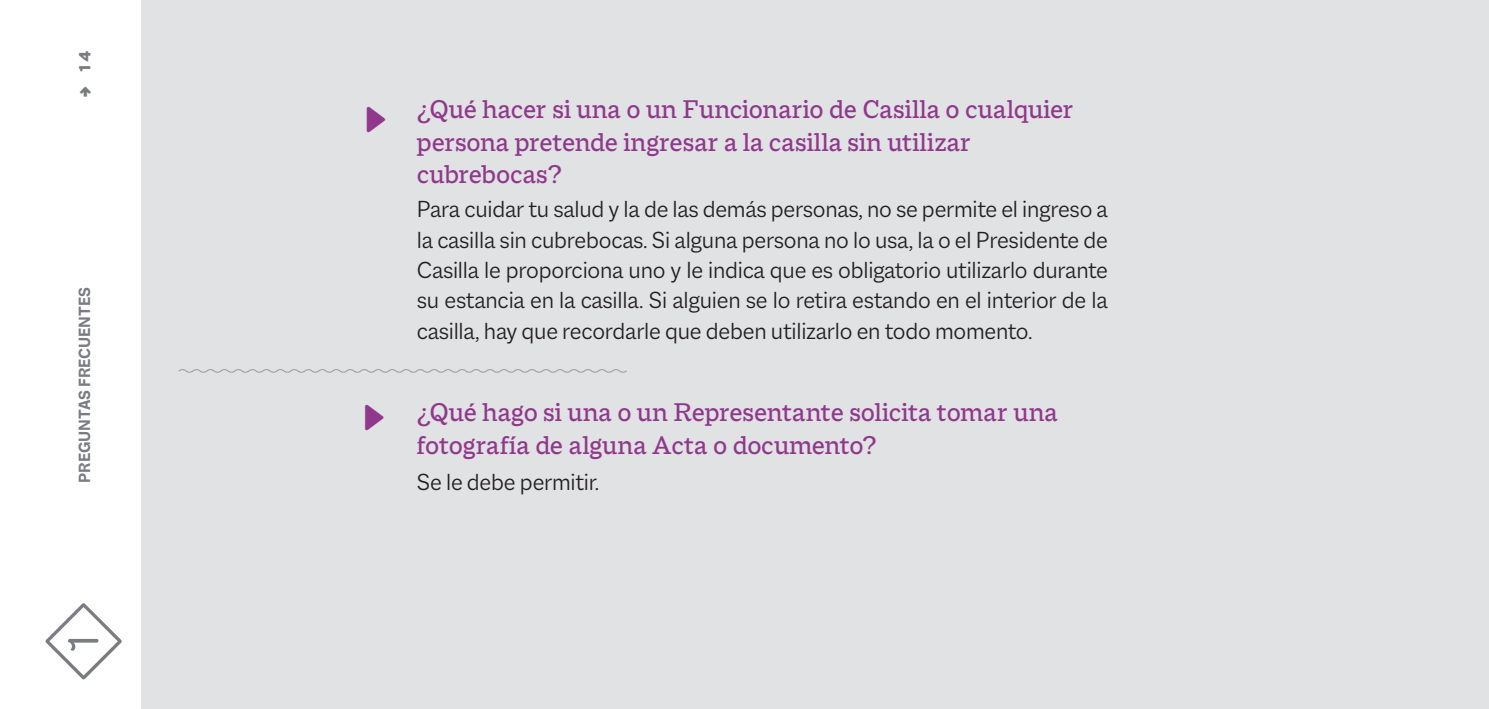
<style>
.page{position:relative;width:1489px;height:709px;background:#fff}
.page>*{position:absolute;margin:0;border:0;box-sizing:border-box;transform-origin:0 0}
.t1{font:300 86px "Omnes";color:#7a7c81}
.Destacado_-_Pregunta{font:500 27.5px/32.5px "Macklin Slab";letter-spacing:-.005em;color:#8f388c}
.Cuerpo_de_texto{font:300 25px/30.2px "Macklin Sans";letter-spacing:-.01em;color:#231f20;text-align:justify}
.t2{font:700 17.5px "Macklin Sans";color:#7a7c81}
.t3{font:800 17.5px "Macklin Sans";color:#7a7c81}
.t4{font:700 17.5px "Omnes";color:#7a7c81}
</style>
<div class="page">
<div style="left:142px;top:0;width:1346px;height:709px;background:#e1e2e4"></div>
<svg style="left:178px;top:369px;width:449px;height:4px"></svg>
<p class="t3" style="left:75px;top:74px;width:24px;rotate:-90deg">14</p>
<p class="t4" style="left:72px;top:97px;width:12px;rotate:-90deg">•</p>
<p class="t2" style="left:74px;top:483px;width:198px;rotate:-90deg">PREGUNTAS FRECUENTES</p>
<h1 class="t1" style="left:26px;top:673px;width:78px;rotate:-90deg">1</h1>
<p class="Destacado_-_Pregunta" style="left:417px;top:93px;width:658px">¿Qué hacer si una o un Funcionario de Casilla o cualquier persona pretende ingresar a la casilla sin utilizar cubrebocas?</p>
<p class="Cuerpo_de_texto" style="left:417px;top:194px;width:692px">Para cuidar tu salud y la de las demás personas, no se permite el ingreso a la casilla sin cubrebocas. Si alguna persona no lo usa, la o el Presidente de Casilla le proporciona uno y le indica que es obligatorio utilizarlo durante su estancia en la casilla. Si alguien se lo retira estando en el interior de la casilla, hay que recordarle que deben utilizarlo en todo momento.</p>
<p class="Destacado_-_Pregunta" style="left:417px;top:396px;width:642px">¿Qué hago si una o un Representante solicita tomar una fotografía de alguna Acta o documento?</p>
<p class="Cuerpo_de_texto" style="left:417px;top:467px;width:184px">Se le debe permitir.</p>
</div>
